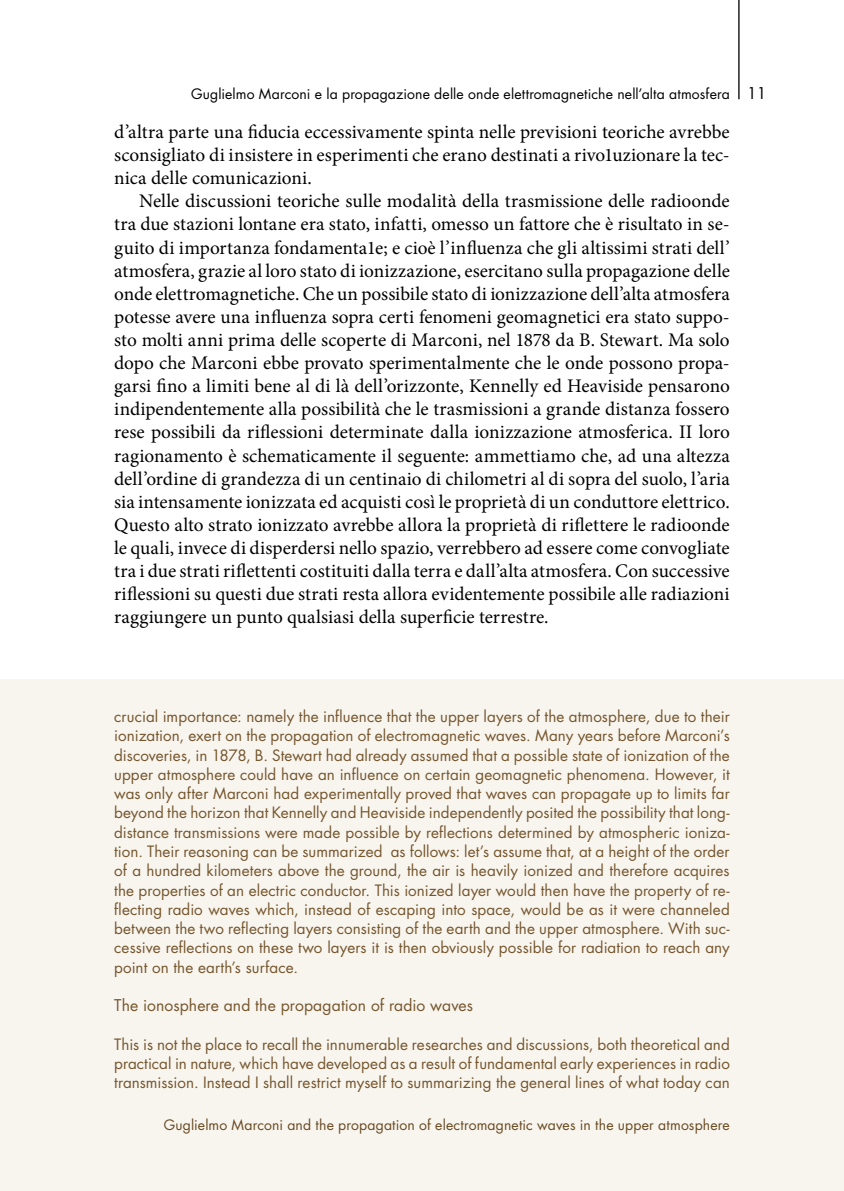
<style>
.page{position:relative;width:844px;height:1191px;background:#fff}
.page>*{position:absolute;margin:0;border:0;box-sizing:border-box;transform-origin:0 0}
.t1{font:19.25px/23.1px "Minion Pro";color:#000;text-align:justify}
.t2{font:15.75px "Futura Std";letter-spacing:.005em;color:#75562d}
.t3{font:15.75px "Futura Std";color:#000}
.t4{font:15.22px/19.2px "Futura Std";letter-spacing:.005em;color:#75562d;text-align:justify}
.t5{font:14px "Futura Std";letter-spacing:.01em;color:#000}
.t6{font:14px "Futura Std";letter-spacing:.01em;color:#684a21}
</style>
<div class="page">
<div style="left:0;top:680px;width:843px;height:511px;background:#f8f5ef"></div>
<hr style="left:738px;top:0;width:1px;height:99px;background:#000">
<p class="t5" style="left:191px;top:85px;width:540px">Guglielmo Marconi e la propagazione delle onde elettromagnetiche nell’alta atmosfera</p>
<p class="t1" style="left:114px;top:120px;width:617px">d’altra parte una fiducia eccessivamente spinta nelle previsioni teoriche avrebbe sconsigliato di insistere in esperimenti che erano destinati a rivo1uzionare la tec&shy;nica delle comunicazioni.</p>
<p class="t1" style="left:114px;top:190px;width:617px;text-indent:25px">Nelle discussioni teoriche sulle modalità della trasmissione delle radioonde tra due stazioni lontane era stato, infatti, omesso un fattore che è risultato in se&shy;guito di importanza fondamenta1e; e cioè l’influenza che gli altissimi strati dell’ atmosfera, grazie al loro stato di ionizzazione, esercitano sulla propagazione delle onde elettromagnetiche. Che un possibile stato di ionizzazione dell’alta atmosfera potesse avere una influenza sopra certi fenomeni geomagnetici era stato suppo&shy;sto molti anni prima delle scoperte di Marconi, nel 1878 da B. Stewart. Ma solo dopo che Marconi ebbe provato sperimentalmente che le onde possono propa&shy;garsi fino a limiti bene al di là dell’orizzonte, Kennelly ed Heaviside pensarono indipendentemente alla possibilità che le trasmissioni a grande distanza fossero rese possibili da riflessioni determinate dalla ionizzazione atmosferica. II loro ragionamento è schematicamente il seguente: ammettiamo che, ad una altezza dell’ordine di grandezza di un centinaio di chilometri al di sopra del suolo, l’aria sia intensamente ionizzata ed acquisti così le proprietà di un conduttore elettrico.<br>Questo alto strato ionizzato avrebbe allora la proprietà di riflettere le radioonde le quali, invece di disperdersi nello spazio, verrebbero ad essere come convogliate tra i due strati riflettenti costituiti dalla terra e dall’alta atmosfera. Con successive riflessioni su questi due strati resta allora evidentemente possibile alle radiazioni raggiungere un punto qualsiasi della superficie terrestre.</p>
<p class="t3" style="left:747px;top:83px;width:21px">11</p>
<p class="t4" style="left:114px;top:707px;width:617px">crucial importance: namely the influence that the upper layers of the atmosphere, due to their ionization, exert on the propagation of electromagnetic waves. Many years before Marconi’s discoveries, in 1878, B. Stewart had already assumed that a possible state of ionization of the upper atmosphere could have an influence on certain geomagnetic phenomena. However, it was only after Marconi had experimentally proved that waves can propagate up to limits far beyond the horizon that Kennelly and Heaviside independently posited the possibility that long&shy;distance transmissions were made possible by reflections determined by atmospheric ioniza&shy;tion. Their reasoning can be summarized as follows: let’s assume that, at a height of the order of a hundred kilometers above the ground, the air is heavily ionized and therefore acquires the properties of an electric conductor. This ionized layer would then have the property of re&shy;flecting radio waves which, instead of escaping into space, would be as it were channeled between the two reflecting layers consisting of the earth and the upper atmosphere. With suc&shy;cessive reflections on these two layers it is then obviously possible for radiation to reach any point on the earth’s surface.</p>
<p class="t2" style="left:114px;top:995px;width:360px">The ionosphere and the propagation of radio waves</p>
<p class="t4" style="left:114px;top:1034px;width:617px">This is not the place to recall the innumerable researches and discussions, both theoretical and practical in nature, which have developed as a result of fundamental early experiences in radio transmission. Instead I shall restrict myself to summarizing the general lines of what today can</p>
<p class="t6" style="left:164px;top:1116px;width:567px">Guglielmo Marconi and the propagation of electromagnetic waves in the upper atmosphere</p>
</div>
